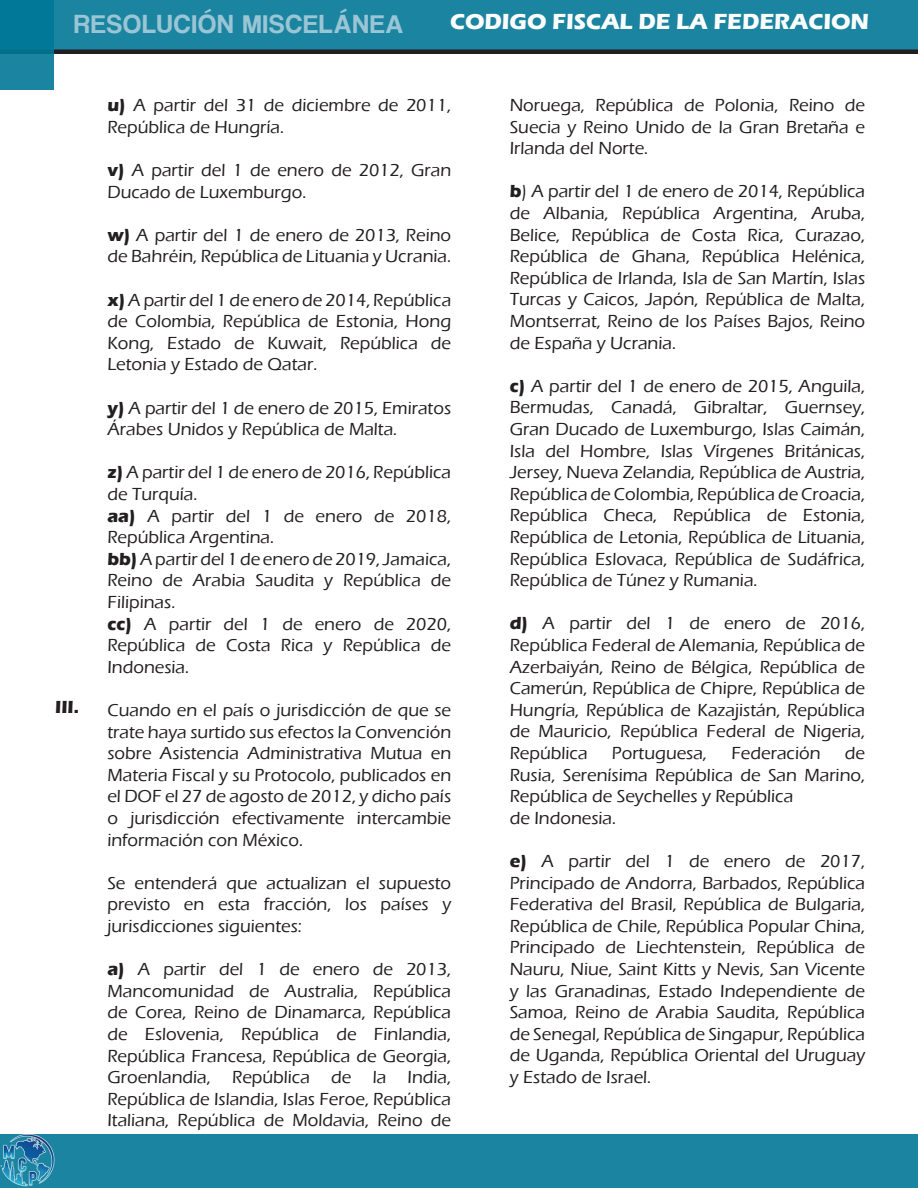
<style>
.page{position:relative;width:918px;height:1188px;background:#fff}
.page>*{position:absolute;margin:0;border:0;box-sizing:border-box;transform-origin:0 0}
.t1{font:27px "Coolvetica Rg";letter-spacing:.05em;color:#9ac5d5}
.t2{font:700 22.5px "Eras ITC";color:#fcfcfc}
.t3{font:500 18px/21.6px "Eras ITC";color:#231f20;text-align:justify}
.t4{font:700 18px "Eras ITC";color:#231f20}
.s1{font-weight:700}
</style>
<div class="page">
<div style="left:0;top:0;width:918px;height:54px;background:#1a84a1"></div>
<hr style="left:0;top:50px;width:918px;height:4px;background:#231f20">
<svg style="left:0;top:0;width:54px;height:90px;background:#0b7c9a"></svg>
<div style="left:0;top:1134px;width:918px;height:54px;background:#1a84a1"></div>
<img style="left:0;top:1134px;width:55px;height:53px">
<h1 class="t1" style="left:74px;top:8px;width:331px">RESOLUCIÓN MISCELÁNEA</h1>
<p class="t2" style="left:450px;top:8px;width:421px">CODIGO FISCAL DE LA FEDERACION</p>
<p class="t4" style="left:55px;top:696px;width:25px">III.</p>
<p class="t3" style="left:107px;top:95px;width:345px"><span class="s1">u)</span> A partir del 31 de diciembre de 2011,<br>República de Hungría.</p>
<p class="t3" style="left:107px;top:160px;width:345px"><span class="s1">v)</span> A partir del 1 de enero de 2012, Gran<br>Ducado de Luxemburgo.</p>
<p class="t3" style="left:107px;top:224px;width:345px"><span class="s1">w)</span> A partir del 1 de enero de 2013, Reino de Bahréin, República de Lituania y Ucrania.</p>
<p class="t3" style="left:107px;top:289px;width:345px"><span class="s1">x)</span> A partir del 1 de enero de 2014, República de Colombia, República de Estonia, Hong Kong, Estado de Kuwait, República de Letonia y Estado de Qatar.</p>
<p class="t3" style="left:107px;top:397px;width:345px"><span class="s1">y)</span> A partir del 1 de enero de 2015, Emiratos<br>Árabes Unidos y República de Malta.</p>
<p class="t3" style="left:107px;top:462px;width:345px"><span class="s1">z)</span> A partir del 1 de enero de 2016, República de Turquía.</p>
<p class="t3" style="left:107px;top:505px;width:345px"><span class="s1">aa)</span> A partir del 1 de enero de 2018,<br>República Argentina.</p>
<p class="t3" style="left:107px;top:548px;width:345px"><span class="s1">bb)</span> A partir del 1 de enero de 2019, Jamaica, Reino de Arabia Saudita y República de Filipinas.</p>
<p class="t3" style="left:107px;top:613px;width:345px"><span class="s1">cc)</span> A partir del 1 de enero de 2020, República de Costa Rica y República de Indonesia.</p>
<p class="t3" style="left:107px;top:700px;width:345px">Cuando en el país o jurisdicción de que se trate haya surtido sus efectos la Convención sobre Asistencia Administrativa Mutua en Materia Fiscal y su Protocolo, publicados en el DOF el 27 de agosto de 2012, y dicho país o jurisdicción efectivamente intercambie información con México.</p>
<p class="t3" style="left:107px;top:872px;width:345px">Se entenderá que actualizan el supuesto previsto en esta fracción, los países y jurisdicciones siguientes:</p>
<p class="t3" style="left:107px;top:959px;width:345px"><span class="s1">a)</span> A partir del 1 de enero de 2013, Mancomunidad de Australia, República de Corea, Reino de Dinamarca, República de Eslovenia, República de Finlandia, República Francesa, República de Georgia, Groenlandia, República de la India, República de Islandia, Islas Feroe, República Italiana, República de Moldavia, Reino de</p>
<p class="t3" style="left:510px;top:95px;width:357px">Noruega, República de Polonia, Reino de Suecia y Reino Unido de la Gran Bretaña e Irlanda del Norte.</p>
<p class="t3" style="left:510px;top:181px;width:357px"><span class="s1">b</span>) A partir del 1 de enero de 2014, República de Albania, República Argentina, Aruba, Belice, República de Costa Rica, Curazao, República de Ghana, República Helénica, República de Irlanda, Isla de San Martín, Islas Turcas y Caicos, Japón, República de Malta, Montserrat, Reino de los Países Bajos, Reino de España y Ucrania.</p>
<p class="t3" style="left:510px;top:375px;width:357px"><span class="s1">c)</span> A partir del 1 de enero de 2015, Anguila, Bermudas, Canadá, Gibraltar, Guernsey, Gran Ducado de Luxemburgo, Islas Caimán, Isla del Hombre, Islas Vírgenes Británicas, Jersey, Nueva Zelandia, República de Austria, República de Colombia, República de Croacia, República Checa, República de Estonia, República de Letonia, República de Lituania, República Eslovaca, República de Sudáfrica, República de Túnez y Rumania.</p>
<p class="t3" style="left:510px;top:613px;width:357px"><span class="s1">d)</span> A partir del 1 de enero de 2016, República Federal de Alemania, República de Azerbaiyán, Reino de Bélgica, República de Camerún, República de Chipre, República de Hungría, República de Kazajistán, República de Mauricio, República Federal de Nigeria, República</p>
<p class="t3" style="left:612px;top:743px;width:97px">Portuguesa,</p>
<p class="t3" style="left:731px;top:743px;width:91px">Federación</p>
<p class="t3" style="left:510px;top:743px;width:357px;text-indent:335px">de Rusia, Serenísima República de San Marino, República de Seychelles y República</p>
<p class="t3" style="left:510px;top:807px;width:108px">de Indonesia.</p>
<p class="t3" style="left:510px;top:851px;width:357px"><span class="s1">e)</span> A partir del 1 de enero de 2017, Principado de Andorra, Barbados, República Federativa del Brasil, República de Bulgaria, República de Chile, República Popular China, Principado de Liechtenstein, República de Nauru, Niue, Saint Kitts y Nevis, San Vicente y las Granadinas, Estado Independiente de Samoa, Reino de Arabia Saudita, República de Senegal, República de Singapur, República de Uganda, República Oriental del Uruguay y Estado de Israel.</p>
</div>
